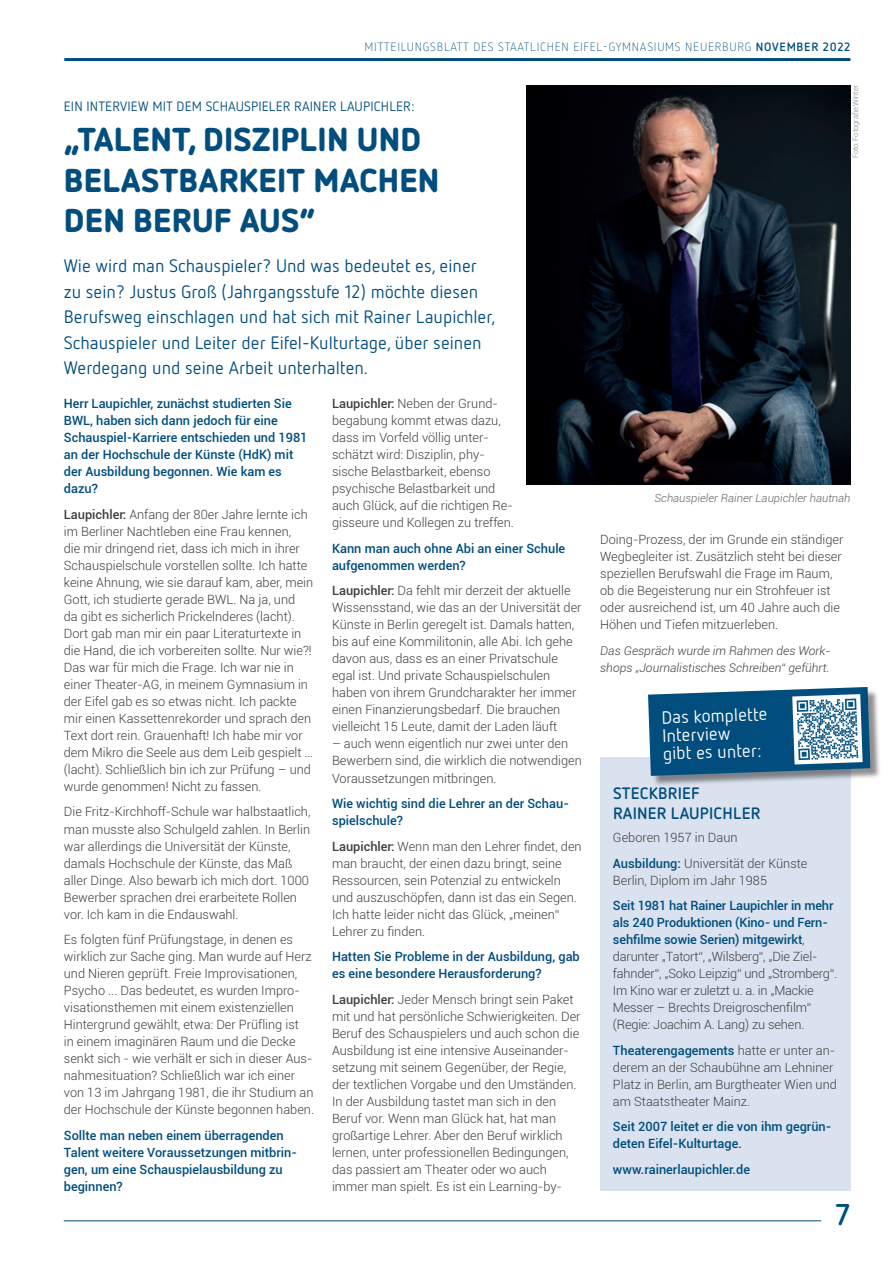
<style>
.page{position:relative;width:893px;height:1263px;background:#fff}
.page>*{position:absolute;margin:0;border:0;box-sizing:border-box;transform-origin:0 0}
.t1{font:900 33px/40.5px "Netto OT";letter-spacing:.005em;color:#004d7e}
.t2{font:700 30px "Netto OT";color:#004d7e}
.t3{font:18px/25.5px "Netto OT";color:#004d7e}
.t4{font:18px/18px "Netto OT";color:#fff}
.t5{font:700 16.5px/20px "Netto OT";letter-spacing:.01em;color:#004d7e}
.t6{font:13.5px "Netto OT";letter-spacing:.01em;color:#004d7e}
.t7{font:300 12.75px/17px "Roboto";color:#3e3e3f}
.t8{font:500 12.75px/17px "Roboto";color:#004d7e}
.t9{font:italic 300 12px/17px "Roboto";color:#3e3e3f}
.t10{font:300 12px "Netto OT";letter-spacing:.06em;color:#004d7e}
.t11{font:italic 300 11.25px "Roboto";color:#636366}
.t12{font:300 7.5px "Roboto";letter-spacing:-.01em;color:#808285}
.s1{font-weight:700}
.s2{font-weight:500}
.s3{font-weight:500;color:#004d7e}
</style>
<div class="page">
<hr style="left:64px;top:58px;width:786px;height:3px;background:#004d7e">
<hr style="left:64px;top:1220px;width:757px;height:1px;background:#004d7e">
<img style="left:527px;top:85px;width:323px;height:400px">
<div style="left:600px;top:757px;width:250px;height:434px;background:#d9e2ee"></div>
<div style="left:649px;top:688px;width:232px;height:98px;background:#231f20;opacity:.5"></div>
<svg style="left:648px;top:687px;width:222px;height:89px;background:#3a7499"></svg>
<p class="t10" style="left:365px;top:40px;width:487px">MITTEILUNGSBLATT DES STAATLICHEN EIFEL-GYMNASIUMS NEUERBURG <span class="s1">NOVEMBER 2022</span></p>
<p class="t6" style="left:64px;top:98px;width:352px">EIN INTERVIEW MIT DEM SCHAUSPIELER RAINER LAUPICHLER:</p>
<h1 class="t1" style="left:64px;top:118px;width:377px">„TALENT, DISZIPLIN UND<br>BELASTBARKEIT MACHEN<br>DEN BERUF AUS“</h1>
<p class="t3" style="left:64px;top:253px;width:433px">Wie wird man Schauspieler? Und was bedeutet es, einer zu sein? Justus Groß (Jahrgangsstufe 12) möchte diesen Berufsweg einschlagen und hat sich mit Rainer Laupichler, Schauspieler und Leiter der Eifel-Kulturtage, über seinen Werdegang und seine Arbeit unterhalten.</p>
<p class="t8" style="left:64px;top:395px;width:245px">Herr Laupichler, zunächst studierten Sie BWL, haben sich dann jedoch für eine Schauspiel-Karriere entschieden und 1981 an der Hochschule der Künste (HdK) mit der Ausbildung begonnen. Wie kam es dazu?</p>
<p class="t7" style="left:64px;top:505px;width:251px"><span class="s2">Laupichler:</span> Anfang der 80er Jahre lernte ich im Berliner Nachtleben eine Frau kennen,<br>die mir dringend riet, dass ich mich in ihrer Schauspielschule vorstellen sollte. Ich hatte keine Ahnung, wie sie darauf kam, aber, mein Gott, ich studierte gerade BWL. Na ja, und<br>da gibt es sicherlich Prickelnderes (lacht).<br>Dort gab man mir ein paar Literaturtexte in die Hand, die ich vorbereiten sollte. Nur wie?!<br>Das war für mich die Frage. Ich war nie in einer Theater-AG, in meinem Gymnasium in der Eifel gab es so etwas nicht. Ich packte mir einen Kassettenrekorder und sprach den Text dort rein. Grauenhaft! Ich habe mir vor dem Mikro die Seele aus dem Leib gespielt … (lacht). Schließlich bin ich zur Prüfung – und wurde genommen! Nicht zu fassen.</p>
<p class="t7" style="left:64px;top:803px;width:248px">Die Fritz-Kirchhoff-Schule war halbstaatlich, man musste also Schulgeld zahlen. In Berlin war allerdings die Universität der Künste, damals Hochschule der Künste, das Maß aller Dinge. Also bewarb ich mich dort. 1000<br>Bewerber sprachen drei erarbeitete Rollen vor. Ich kam in die Endauswahl.</p>
<p class="t7" style="left:64px;top:931px;width:252px">Es folgten fünf Prüfungstage, in denen es wirklich zur Sache ging. Man wurde auf Herz und Nieren geprüft. Freie Improvisationen, Psycho ... Das bedeutet, es wurden Impro&shy;visationsthemen mit einem existenziellen Hintergrund gewählt, etwa: Der Prüfling ist<br>in einem imaginären Raum und die Decke senkt sich - wie verhält er sich in dieser Aus&shy;nahmesituation? Schließlich war ich einer von 13 im Jahrgang 1981, die ihr Studium an der Hochschule der Künste begonnen haben.</p>
<p class="t8" style="left:64px;top:1126px;width:235px">Sollte man neben einem überragenden<br>Talent weitere Voraussetzungen mitbrin&shy;gen, um eine Schauspielausbildung zu beginnen?</p>
<p class="t7" style="left:332px;top:395px;width:183px"><span class="s2">Laupichler:</span> Neben der Grund&shy;begabung kommt etwas dazu, dass im Vorfeld völlig unter&shy;schätzt wird: Disziplin, phy&shy;sische Belastbarkeit, ebenso psychische Belastbarkeit und auch Glück, auf die richtigen Re&shy;gisseure und Kollegen zu treffen.</p>
<p class="t8" style="left:332px;top:539px;width:235px">Kann man auch ohne Abi an einer Schule aufgenommen werden?</p>
<p class="t7" style="left:332px;top:582px;width:251px"><span class="s2">Laupichler:</span> Da fehlt mir derzeit der aktuelle Wissensstand, wie das an der Universität der Künste in Berlin geregelt ist. Damals hatten, bis auf eine Kommilitonin, alle Abi. Ich gehe davon aus, dass es an einer Privatschule egal ist. Und private Schauspielschulen haben von ihrem Grundcharakter her immer einen Finanzierungsbedarf. Die brauchen vielleicht 15 Leute, damit der Laden läuft</p>
<p class="t7" style="left:332px;top:735px;width:251px">– auch wenn eigentlich nur zwei unter den<br>Bewerbern sind, die wirklich die notwendigen<br>Voraussetzungen mitbringen.</p>
<p class="t8" style="left:332px;top:794px;width:238px">Wie wichtig sind die Lehrer an der Schau&shy;spielschule?</p>
<p class="t7" style="left:332px;top:837px;width:251px"><span class="s2">Laupichler:</span> Wenn man den Lehrer findet, den man braucht, der einen dazu bringt, seine Ressourcen, sein Potenzial zu entwickeln und auszuschöpfen, dann ist das ein Segen.<br>Ich hatte leider nicht das Glück, „meinen“ Lehrer zu finden.</p>
<p class="t8" style="left:332px;top:947px;width:249px">Hatten Sie Probleme in der Ausbildung, gab es eine besondere Herausforderung?</p>
<p class="t7" style="left:332px;top:990px;width:250px"><span class="s2">Laupichler:</span> Jeder Mensch bringt sein Paket mit und hat persönliche Schwierigkeiten. Der Beruf des Schauspielers und auch schon die Ausbildung ist eine intensive Auseinander&shy;setzung mit seinem Gegenüber, der Regie, der textlichen Vorgabe und den Umständen.<br>In der Ausbildung tastet man sich in den Beruf vor. Wenn man Glück hat, hat man großartige Lehrer. Aber den Beruf wirklich lernen, unter professionellen Bedingungen, das passiert am Theater oder wo auch immer man spielt. Es ist ein Learning-by-</p>
<p class="t12" style="left:850px;top:158px;width:75px;rotate:-90deg">Foto: Fotografie Winter</p>
<p class="t11" style="left:654px;top:490px;width:198px">Schauspieler Rainer Laupichler hautnah</p>
<p class="t7" style="left:600px;top:531px;width:245px">Doing-Prozess, der im Grunde ein ständiger Wegbegleiter ist. Zusätzlich steht bei dieser speziellen Berufswahl die Frage im Raum, ob die Begeisterung nur ein Strohfeuer ist oder ausreichend ist, um 40 Jahre auch die Höhen und Tiefen mitzuerleben.</p>
<p class="t9" style="left:600px;top:642px;width:232px">Das Gespräch wurde im Rahmen des Work&shy;shops „Journalistisches Schreiben“ geführt.</p>
<h3 class="t4" style="left:661px;top:708px;width:107px;rotate:-2deg">Das komplette<br>Interview<br>gibt es unter:</h3>
<p class="t5" style="left:613px;top:783px;width:149px">STECKBRIEF<br>RAINER LAUPICHLER</p>
<p class="t7" style="left:613px;top:824px;width:196px;line-height:25.5px">Geboren 1957 in Daun<br><span class="s3">Ausbildung:</span> Universität der Künste</p>
<p class="t7" style="left:613px;top:871px;width:156px">Berlin, Diplom im Jahr 1985</p>
<p class="t7" style="left:613px;top:896px;width:226px"><span class="s3">Seit 1981 hat Rainer Laupichler in mehr als 240 Produktionen (Kino- und Fern&shy;sehfilme sowie Serien) mitgewirkt</span>, darunter „Tatort“, „Wilsberg“, „Die Ziel&shy;fahnder“, „Soko Leipzig“ und „Stromberg“.<br>Im Kino war er zuletzt u. a. in „Mackie Messer – Brechts Dreigroschenfilm“ (Regie: Joachim A. Lang) zu sehen.</p>
<p class="t7" style="left:613px;top:1041px;width:225px"><span class="s3">Theaterengagements</span> hatte er unter an&shy;derem an der Schaubühne am Lehniner Platz in Berlin, am Burgtheater Wien und am Staatstheater Mainz.</p>
<p class="t8" style="left:613px;top:1118px;width:220px">Seit 2007 leitet er die von ihm gegrün&shy;deten Eifel-Kulturtage.</p>
<p class="t8" style="left:613px;top:1160px;width:139px">www.rainerlaupichler.de</p>
<h2 class="t2" style="left:835px;top:1195px;width:16px">7</h2>
</div>
